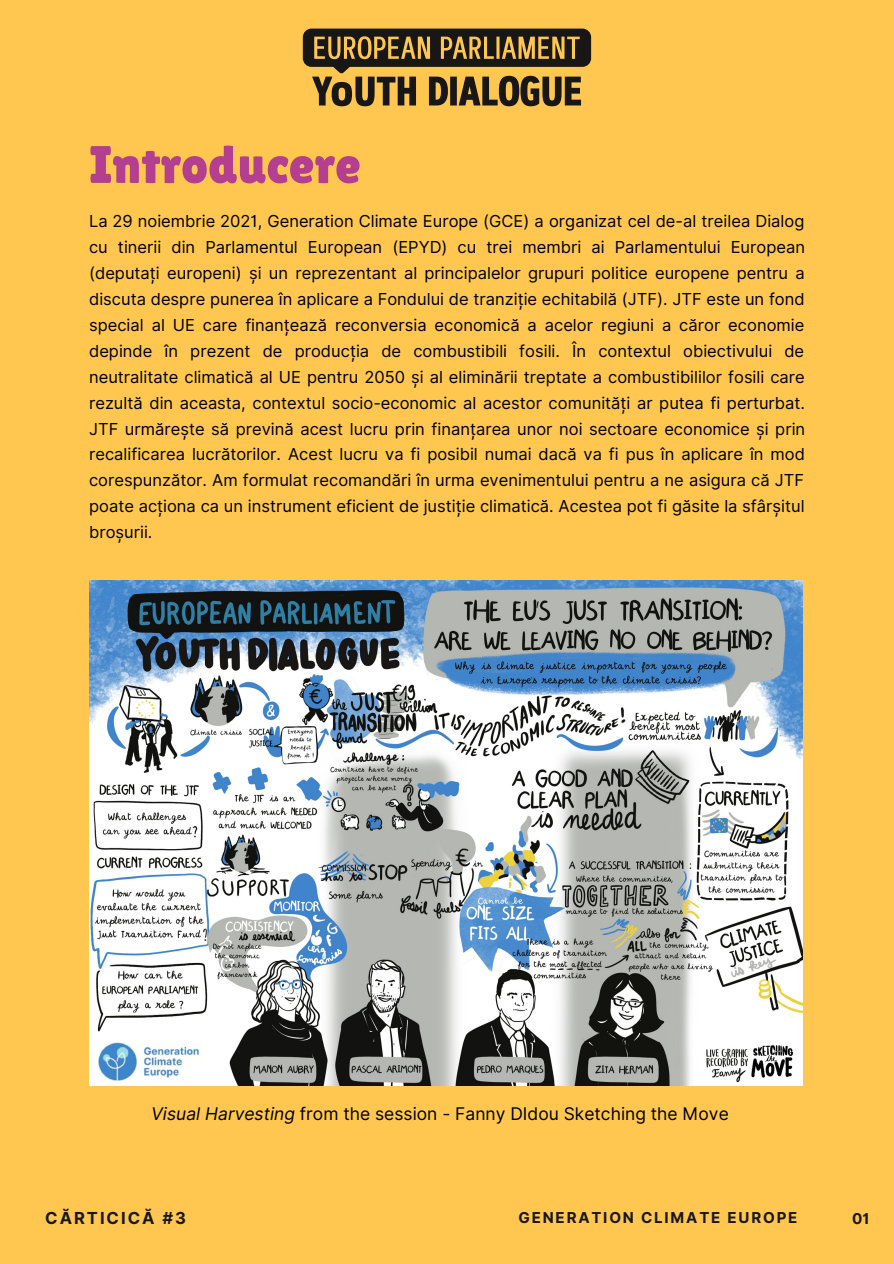
<style>
.page{position:relative;width:894px;height:1264px;background:#fff}
.page>*{position:absolute;margin:0;border:0;box-sizing:border-box;transform-origin:0 0}
.t1{font:52.5px "Lilita One";color:#b43e8f}
.t2{font:17.4px "Inter";color:#000}
.t3{font:16.5px/26px "Inter";color:#000;text-align:justify}
.t4{font:700 16.5px "Inter";letter-spacing:.12em;color:#191716}
.t5{font:700 15px "Inter";letter-spacing:.12em;color:#191716}
.s1{font-style:italic}
</style>
<div class="page">
<div style="left:0;top:0;width:893px;height:1263px;background:#ffc750"></div>
<svg style="left:303px;top:29px;width:288px;height:77px"></svg>
<img style="left:89px;top:580px;width:713px;height:505px">
<p class="t1" style="left:89px;top:134px;width:272px">Introducere</p>
<p class="t3" style="left:89px;top:208px;width:717px">La 29 noiembrie 2021, Generation Climate Europe (GCE) a organizat cel de-al treilea Dialog cu tinerii din Parlamentul European (EPYD) cu trei membri ai Parlamentului European (deputați europeni) și un reprezentant al principalelor grupuri politice europene pentru a discuta despre punerea în aplicare a Fondului de tranziție echitabilă (JTF). JTF este un fond special al UE care finanțează reconversia economică a acelor regiuni a căror economie depinde în prezent de producția de combustibili fosili. În contextul obiectivului de neutralitate climatică al UE pentru 2050 și al eliminării treptate a combustibililor fosili care rezultă din aceasta, contextul socio-economic al acestor comunități ar putea fi perturbat.<br>JTF urmărește să prevină acest lucru prin finanțarea unor noi sectoare economice și prin recalificarea lucrătorilor. Acest lucru va fi posibil numai dacă va fi pus în aplicare în mod corespunzător. Am formulat recomandări în urma evenimentului pentru a ne asigura că JTF poate acționa ca un instrument eficient de justiție climatică. Acestea pot fi găsite la sfârșitul broșurii.</p>
<p class="t2" style="left:151px;top:1103px;width:579px"><span class="s1">Visual Harvesting</span> from the session - Fanny DIdou Sketching the Move</p>
<p class="t4" style="left:45px;top:1208px;width:142px">CĂRTICICĂ #3</p>
<p class="t5" style="left:518px;top:1208px;width:280px">GENERATION CLIMATE EUROPE</p>
<p class="t5" style="left:852px;top:1209px;width:19px">01</p>
</div>
